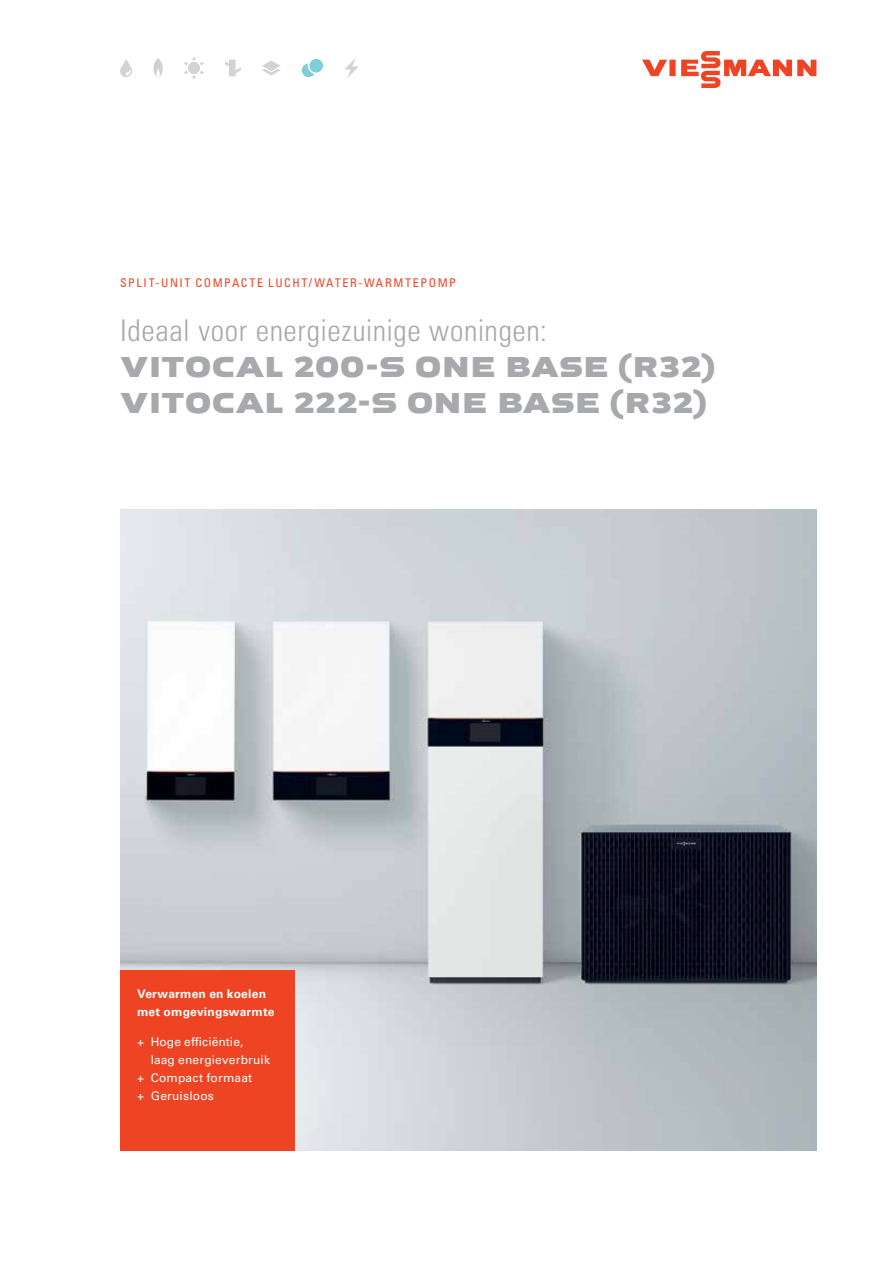
<style>
.page{position:relative;width:893px;height:1263px;background:#fff}
.page>*{position:absolute;margin:0;border:0;box-sizing:border-box;transform-origin:0 0}
.t1{font:700 30px/36px "Viessmann";letter-spacing:.025em;color:#a7a9ac}
.t2{font:30px "Univers LTCYR 47 Light Cond";letter-spacing:.02em;color:#a7a9ac}
.t3{font:12px "Univers LTCYR 55 Roman";letter-spacing:.015em;color:#fff}
.t4{font:condensed 12px "Univers LTCYR 57";letter-spacing:.135em;color:#ef4423}
.t5{font:700 12px/18px "Univers LTCYR 65";letter-spacing:.02em;color:#fff}
.s1{font-family:"Viessmann Wide"}
</style>
<div class="page">
<img style="left:120px;top:510px;width:696px;height:641px">
<div style="left:120px;top:971px;width:174px;height:180px;background:#ef4423"></div>
<svg style="left:642px;top:51px;width:174px;height:37px"></svg>
<svg style="left:302px;top:59px;width:21px;height:18px"></svg>
<svg style="left:344px;top:58px;width:15px;height:20px"></svg>
<svg style="left:184px;top:57px;width:20px;height:22px"></svg>
<svg style="left:225px;top:60px;width:16px;height:16px"></svg>
<svg style="left:262px;top:60px;width:18px;height:16px"></svg>
<svg style="left:153px;top:58px;width:10px;height:20px"></svg>
<svg style="left:120px;top:59px;width:12px;height:18px"></svg>
<p class="t4" style="left:120px;top:275px;width:337px">SPLIT-UNIT COMPACTE LUCHT/WATER-WARMTEPOMP</p>
<h1 class="t2" style="left:120px;top:310px;width:428px">Ideaal voor energiezuinige woningen:</h1>
<h1 class="t1" style="left:120px;top:351px;width:597px">VITOCAL 200-S <span class="s1">ONE BASE (R32)<br></span>VITOCAL 222-S <span class="s1">ONE BASE (R32)</span></h1>
<p class="t5" style="left:137px;top:984px;width:139px">Verwarmen en koelen met omgevingswarmte</p>
<p class="t3" style="left:137px;top:1033px;width:108px">+ Hoge efficiëntie,</p>
<p class="t3" style="left:151px;top:1051px;width:121px">laag energieverbruik</p>
<p class="t3" style="left:137px;top:1069px;width:117px">+ Compact formaat</p>
<p class="t3" style="left:137px;top:1087px;width:78px">+ Geruisloos</p>
</div>
